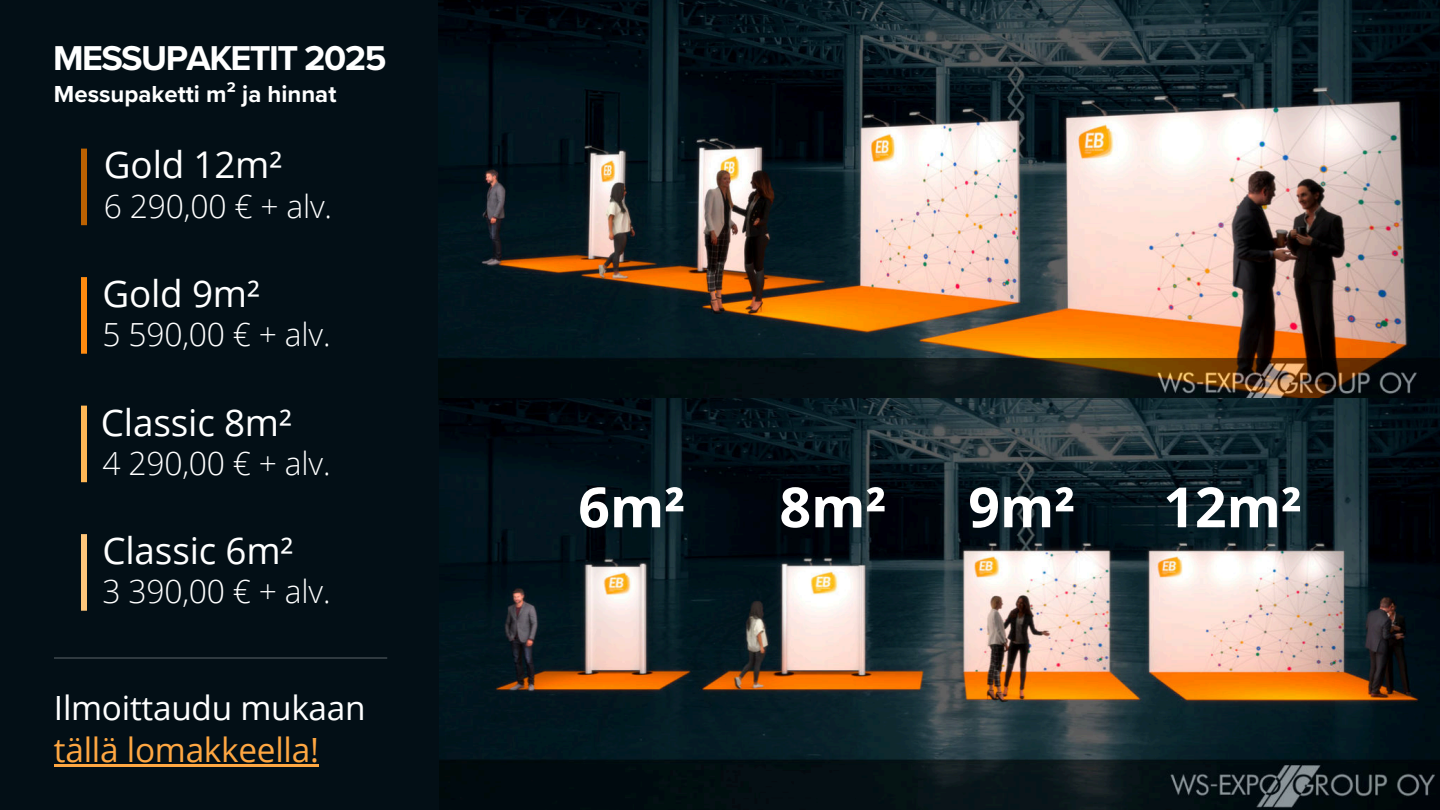
<style>
.page{position:relative;width:1440px;height:810px;background:#fff}
.page>*{position:absolute;margin:0;border:0;box-sizing:border-box;transform-origin:0 0}
.t1{font:700 55.5px "Open Sans";color:#fff}
.t2{font:36.8px "Open Sans";letter-spacing:-.005em;color:#fff}
.t3{font:700 35.8px "Proxima Nova";letter-spacing:-.045em;color:#fff}
.t4{font:33.4px "Open Sans";letter-spacing:-.01em;color:#fff}
.t5{font:33.4px "Open Sans";letter-spacing:-.01em;color:#ffa742}
.t6{font:300 31.9px "Open Sans";letter-spacing:-.005em;color:#fff}
.t7{font:700 24px "Proxima Nova";color:#fff}
</style>
<div class="page">
<div style="left:0;top:0;width:440px;height:810px;background:#030f16"></div>
<hr style="left:54px;top:657px;width:333px;height:2px;background:#fff">
<img style="left:438px;top:0;width:1002px;height:400px">
<img style="left:440px;top:399px;width:1000px;height:411px">
<div style="left:81px;top:149px;width:6px;height:76px;background:#bb6101"></div>
<hr style="left:54px;top:764px;width:265px;height:3px;background:#ffa742">
<div style="left:81px;top:277px;width:6px;height:77px;background:#ff8b10"></div>
<div style="left:81px;top:406px;width:6px;height:76px;background:#ffb755"></div>
<div style="left:81px;top:534px;width:6px;height:77px;background:#ffc67a"></div>
<p class="t3" style="left:53px;top:32px;width:335px">MESSUPAKETIT 2025</p>
<p class="t7" style="left:54px;top:76px;width:284px">Messupaketti m² ja hinnat</p>
<p class="t2" style="left:104px;top:140px;width:180px">Gold 12m²</p>
<p class="t6" style="left:104px;top:185px;width:230px">6 290,00 € + alv.</p>
<p class="t2" style="left:102px;top:269px;width:159px">Gold 9m²</p>
<p class="t6" style="left:102px;top:313px;width:230px">5 590,00 € + alv.</p>
<p class="t2" style="left:101px;top:397px;width:192px">Classic 8m²</p>
<p class="t6" style="left:102px;top:442px;width:230px">4 290,00 € + alv.</p>
<p class="t2" style="left:102px;top:526px;width:192px">Classic 6m²</p>
<p class="t6" style="left:102px;top:570px;width:230px">3 390,00 € + alv.</p>
<p class="t4" style="left:54px;top:685px;width:313px">Ilmoittaudu muk aan</p>
<p class="t5" style="left:54px;top:727px;width:266px">tällä lomakkeella!</p>
<h1 class="t1" style="left:578px;top:468px;width:109px">6m²</h1>
<h1 class="t1" style="left:779px;top:468px;width:109px">8m²</h1>
<h1 class="t1" style="left:968px;top:468px;width:109px">9m²</h1>
<h1 class="t1" style="left:1163px;top:468px;width:140px">12m²</h1>
</div>
